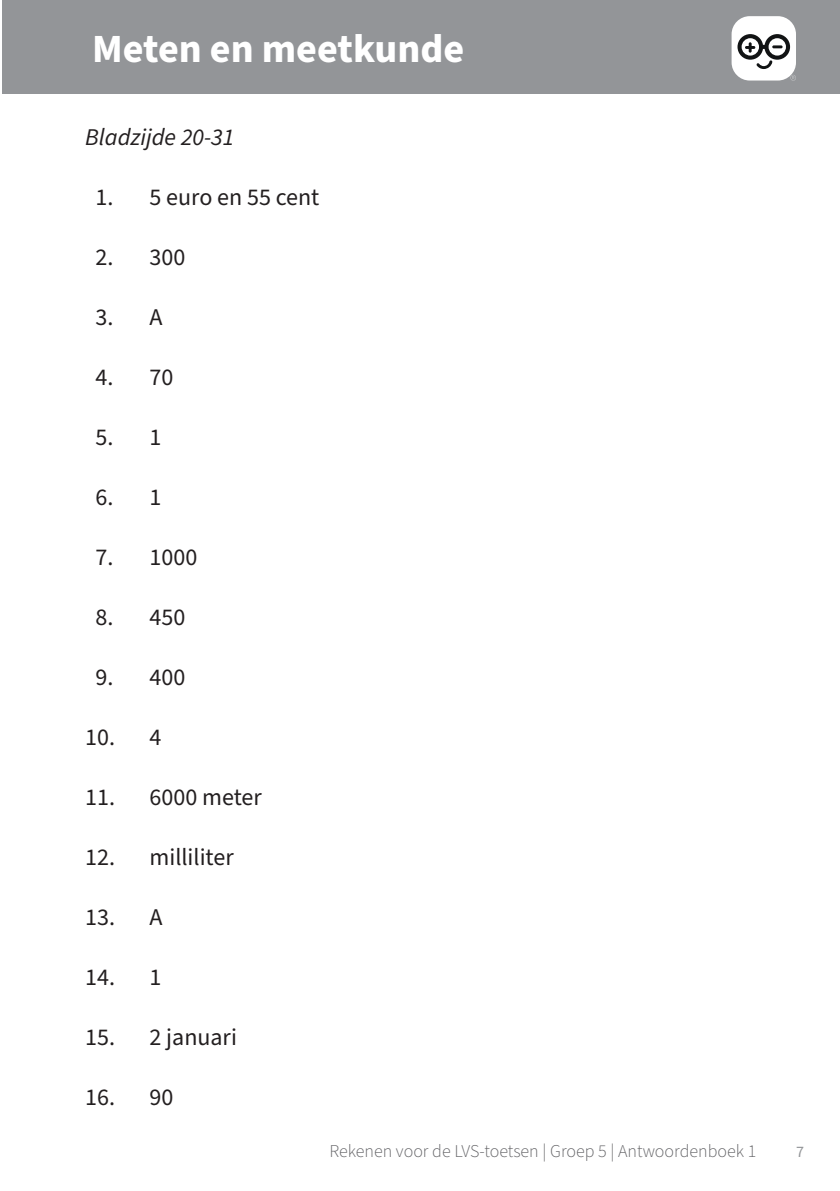
<style>
.page{position:relative;width:840px;height:1191px;background:#fff}
.page>*{position:absolute;margin:0;border:0;box-sizing:border-box;transform-origin:0 0}
.t1{font:700 40px "Source Sans Pro";color:#fff}
.t2{font:24px "Source Sans Pro";color:#231f20}
.t3{font:italic 24px "Source Sans Pro";color:#231f20}
.t4{font:300 18px "Source Sans Pro";color:#636366}
.t5{font:16px "Source Sans Pro";color:#939598}
</style>
<div class="page">
<div style="left:3px;top:0;width:836px;height:94px;background:#939598"></div>
<div style="left:731px;top:16px;width:64px;height:65px;background:#fff;border-radius:18px"></div>
<svg style="left:737px;top:34px;width:52px;height:35px"></svg>
<svg style="left:790px;top:75px;width:5px;height:6px"></svg>
<h1 class="t1" style="left:92px;top:21px;width:373px">Meten en meetkunde</h1>
<p class="t3" style="left:85px;top:121px;width:151px">Bladzijde 20-31</p>
<p class="t2" style="left:95px;top:181px;width:225px">1. 5 euro en 55 cent</p>
<p class="t2" style="left:95px;top:241px;width:91px">2. 300</p>
<p class="t2" style="left:95px;top:301px;width:68px">3. A</p>
<p class="t2" style="left:95px;top:361px;width:79px">4. 70</p>
<p class="t2" style="left:95px;top:421px;width:67px">5. 1</p>
<p class="t2" style="left:95px;top:481px;width:67px">6. 1</p>
<p class="t2" style="left:95px;top:541px;width:103px">7. 1000</p>
<p class="t2" style="left:95px;top:601px;width:91px">8. 450</p>
<p class="t2" style="left:95px;top:661px;width:91px">9. 400</p>
<p class="t2" style="left:85px;top:721px;width:78px">10. 4</p>
<p class="t2" style="left:85px;top:781px;width:178px">11. 6000 meter</p>
<p class="t2" style="left:85px;top:841px;width:150px">12. milliliter</p>
<p class="t2" style="left:85px;top:901px;width:79px">13. A</p>
<p class="t2" style="left:85px;top:961px;width:78px">14. 1</p>
<p class="t2" style="left:85px;top:1021px;width:153px">15. 2 januari</p>
<p class="t2" style="left:85px;top:1081px;width:90px">16. 90</p>
<p class="t4" style="left:329px;top:1139px;width:428px">Rekenen voor de LVS-toetsen | Groep 5 | Antwoordenboek 1</p>
<p class="t5" style="left:795px;top:1140px;width:9px">7</p>
</div>
